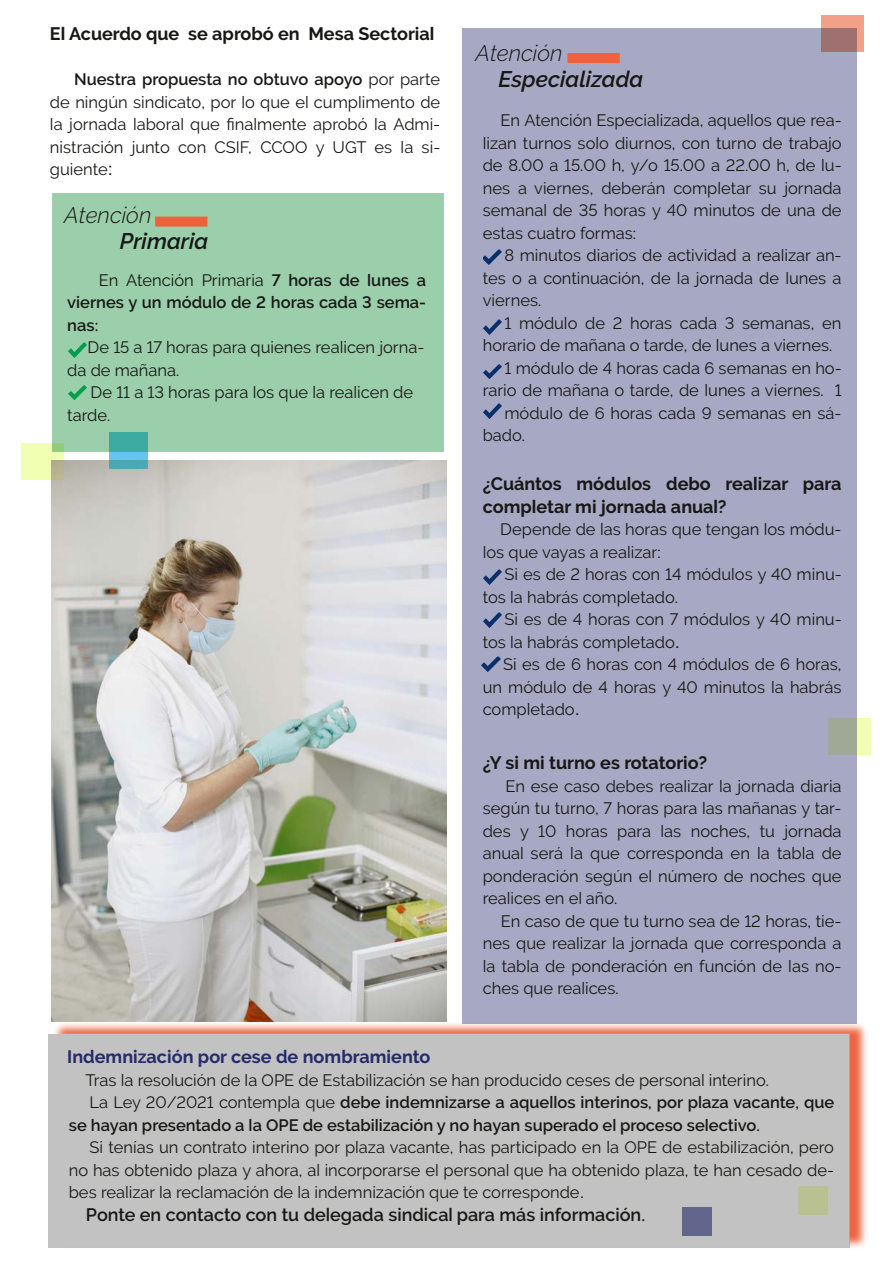
<style>
.page{position:relative;width:893px;height:1263px;background:#fff}
.page>*{position:absolute;margin:0;border:0;box-sizing:border-box;transform-origin:0 0}
.t1{font:italic 600 22.5px "SATSE";color:#171715}
.t2{font:italic 300 22.5px "SATSE";color:#171715}
.t3{font:700 18px/22.5px "SATSE";color:#171715}
.t4{font:600 18px "SATSE";color:#171715}
.t5{font:700 18px "SATSE";color:#252a6c}
.t6{font:16.5px/22.5px "SATSE";color:#171715;text-align:justify}
.t7{font:600 16.5px/22.5px "SATSE";color:#171715;text-align:justify}
.s1{font-weight:600}
.s2{font-family:"Arial";font-size:18px}
.s3{font-weight:400}
.s4{font-family:"Arial"}
</style>
<div class="page">
<div style="left:462px;top:28px;width:395px;height:995px;background:#a7a9c4"></div>
<div style="left:52px;top:1021px;width:817px;height:229px;background:#ec623a;opacity:.98"></div>
<div style="left:48px;top:1034px;width:802px;height:214px;background:#c2c2c2"></div>
<div style="left:52px;top:193px;width:392px;height:259px;background:#9bceaa"></div>
<img style="left:51px;top:460px;width:396px;height:561px">
<div style="left:798px;top:1186px;width:30px;height:28px;background:#b9c193"></div>
<div style="left:682px;top:1207px;width:30px;height:28px;background:#63668c"></div>
<div style="left:109px;top:433px;width:39px;height:36px;background:#009ee3;opacity:.6"></div>
<div style="left:155px;top:217px;width:52px;height:10px;background:#ec623a"></div>
<img style="left:68px;top:342px;width:18px;height:16px">
<img style="left:68px;top:385px;width:19px;height:15px">
<div style="left:828px;top:718px;width:42px;height:36px;background:#e9ff7f;opacity:.6"></div>
<div style="left:567px;top:53px;width:53px;height:10px;background:#ec623a"></div>
<img style="left:483px;top:249px;width:18px;height:16px">
<img style="left:483px;top:319px;width:19px;height:16px">
<div style="left:821px;top:15px;width:42px;height:37px;background:#ec623a;opacity:.6"></div>
<img style="left:483px;top:569px;width:19px;height:16px">
<img style="left:483px;top:612px;width:19px;height:16px">
<img style="left:482px;top:656px;width:18px;height:16px">
<img style="left:483px;top:364px;width:19px;height:15px">
<img style="left:483px;top:403px;width:19px;height:16px">
<div style="left:22px;top:443px;width:42px;height:36px;background:#e9ff7f;opacity:.6"></div>
<p class="t3" style="left:50px;top:23px;width:386px">El Acuerdo que se aprobó en Mesa Sectorial</p>
<p class="t6" style="left:50px;top:68px;width:392px;text-indent:24px"><span class="s1">Nuestra propuesta no obtuvo apoyo</span> por parte de ningún sindicato, por lo que el cumplimento de la jornada laboral que finalmente aprobó la Admi&shy;nistración junto con CSIF, CCOO y UGT es la si&shy;guiente<span class="s2">:</span></p>
<h1 class="t2" style="left:64px;top:202px;width:89px">Atención</h1>
<h1 class="t1" style="left:120px;top:228px;width:90px">Primaria</h1>
<p class="t7" style="left:67px;top:269px;width:360px;text-indent:32px"><span class="s3">En Atención Primaria</span> 7 horas de lunes a viernes y un módulo de 2 horas cada 3 sema&shy;nas:</p>
<p class="t6" style="left:67px;top:336px;width:359px;text-indent:20px">De 15 a 17 horas para quienes realicen jorna&shy;da de mañana.</p>
<p class="t6" style="left:67px;top:381px;width:347px;text-indent:23px">De 11 a 13 horas para los que la realicen de tarde.</p>
<p class="t5" style="left:67px;top:1047px;width:364px">Indemnización por cese de nombramiento</p>
<h1 class="t2" style="left:475px;top:40px;width:89px">Atención</h1>
<h1 class="t1" style="left:498px;top:66px;width:146px">Especializada</h1>
<p class="t6" style="left:483px;top:109px;width:360px;text-indent:18px">En Atención Especializada, aquellos que rea&shy;lizan turnos solo diurnos, con turno de trabajo de 8.00 a 15.00 h, y/o 15.00 a 22.00 h, de lu&shy;nes a viernes, deberán completar su jornada semanal de 35 horas y 40 minutos de una de estas cuatro formas:</p>
<p class="t6" style="left:483px;top:244px;width:360px;text-indent:22px">8 minutos diarios de actividad a realizar an&shy;tes o a continuación, de la jornada de lunes a viernes.</p>
<p class="t6" style="left:504px;top:312px;width:339px">1 módulo de 2 horas cada 3 semanas, en</p>
<p class="t6" style="left:483px;top:334px;width:351px">horario de mañana o tarde, de lunes a viernes.</p>
<p class="t6" style="left:504px;top:357px;width:339px">1 módulo de 4 horas cada 6 semanas en ho-</p>
<p class="t6" style="left:483px;top:379px;width:360px">rario de mañana o tarde, de lunes a viernes. 1</p>
<p class="t6" style="left:504px;top:402px;width:339px">módulo de 6 horas cada 9 semanas en sá-</p>
<p class="t6" style="left:483px;top:424px;width:44px">bado.</p>
<p class="t3" style="left:483px;top:473px;width:360px">¿Cuántos módulos debo realizar para completar mi jornada anual?</p>
<p class="t6" style="left:483px;top:518px;width:360px;text-indent:17px">Depende de las horas que tengan los módu&shy;los que vayas a realizar:</p>
<p class="t6" style="left:483px;top:563px;width:360px;text-indent:22px">Si es de 2 horas con 14 módulos y 40 minu&shy;tos la habrás completado.</p>
<p class="t6" style="left:483px;top:608px;width:360px;text-indent:22px">Si es de 4 horas con 7 módulos y 40 minu&shy;tos la habrás completado<span class="s2">.</span></p>
<p class="t6" style="left:483px;top:653px;width:360px;text-indent:20px">Si es de 6 horas con 4 módulos de 6 horas, un módulo de 4 horas y 40 minutos la habrás completado<span class="s2">.</span></p>
<p class="t3" style="left:483px;top:752px;width:226px">¿Y si mi turno es rotatorio?</p>
<p class="t6" style="left:483px;top:775px;width:360px;text-indent:23px">En ese caso debes realizar la jornada diaria según tu turno, 7 horas para las mañanas y tar&shy;des y 10 horas para las noches, tu jornada anual será la que corresponda en la tabla de ponderación según el número de noches que realices en el año.</p>
<p class="t6" style="left:483px;top:910px;width:360px;text-indent:18px">En caso de que tu turno sea de 12 horas, tie&shy;nes que realizar la jornada que corresponda a la tabla de ponderación en función de las no&shy;ches que realices.</p>
<p class="t6" style="left:86px;top:1069px;width:685px">Tras la resolución de la OPE de Estabilización se han producido ceses de personal interino.</p>
<p class="t7" style="left:90px;top:1091px;width:746px"><span class="s3">La Ley 20/2021 contempla que</span> debe indemnizarse a aquellos interinos, por plaza vacante, que</p>
<p class="t7" style="left:69px;top:1114px;width:693px">se hayan presentado a la OPE de estabilización y no hayan superado el proceso selectivo.</p>
<p class="t6" style="left:69px;top:1136px;width:767px;text-indent:21px">Si tenías un contrato interino por plaza vacante, has participado en la OPE de estabilización, pero no has obtenido plaza y ahora, al incorporarse el personal que ha obtenido plaza, te han cesado de&shy;bes realizar la reclamación de la indemnización que te corresponde<span class="s4">.</span></p>
<p class="t4" style="left:86px;top:1204px;width:561px">Ponte en contacto con tu delegada sindical para más información.</p>
</div>
